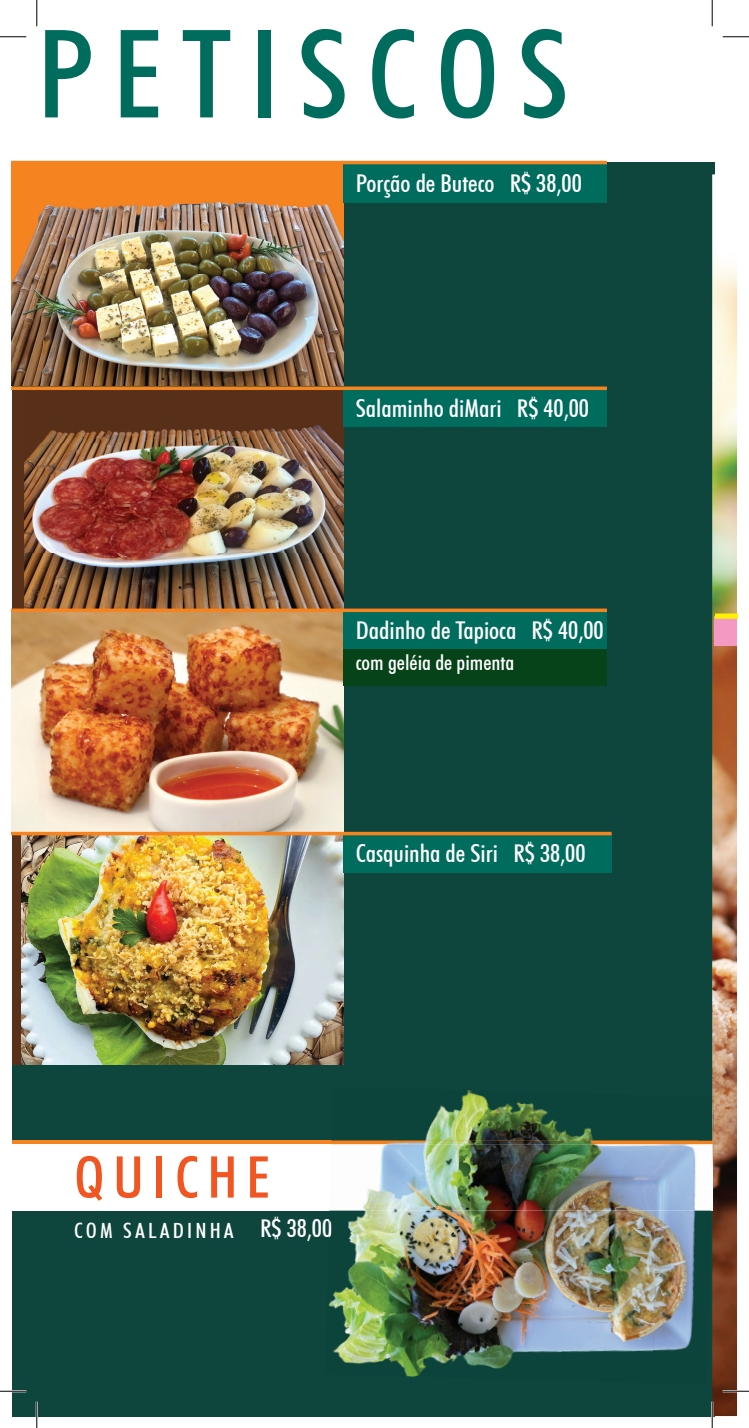
<style>
.page{position:relative;width:749px;height:1428px;background:#fff}
.page>*{position:absolute;margin:0;border:0;box-sizing:border-box;transform-origin:0 0}
.t1{font:500 condensed 122.5px "Futura BT";letter-spacing:.14em;color:#006c5d;scale:1.07 1}
.t2{font:500 condensed 57.75px "Futura BT";letter-spacing:.14em;color:#f15622;scale:1.07 1}
.t3{font:500 condensed 24.5px "Futura BT";color:#fff;scale:1.07 1}
.t4{font:500 condensed 21px "Futura BT";color:#fff;scale:1.07 1}
.t5{font:500 condensed 21px "Futura BT";letter-spacing:.14em;color:#fff;scale:1.07 1}
</style>
<div class="page">
<div style="left:12px;top:162px;width:702px;height:1254px;background:#0e453c"></div>
<img style="left:711px;top:174px;width:25px;height:1242px">
<div style="left:714px;top:616px;width:22px;height:30px;background:#f499c2"></div>
<div style="left:714px;top:613px;width:22px;height:6px;background:#fff101"></div>
<img style="left:12px;top:164px;width:331px;height:221px">
<div style="left:12px;top:388px;width:331px;height:221px;background:#59301a"></div>
<img style="left:25px;top:425px;width:318px;height:183px">
<div style="left:12px;top:834px;width:331px;height:230px;background:#59301a"></div>
<img style="left:21px;top:835px;width:322px;height:229px">
<div style="left:12px;top:1142px;width:699px;height:68px;background:#fff"></div>
<hr style="left:12px;top:1140px;width:699px;height:4px;background:#f58420">
<img style="left:331px;top:1090px;width:380px;height:54px">
<img style="left:711px;top:1096px;width:2px;height:74px">
<img style="left:325px;top:1210px;width:326px;height:167px">
<img style="left:651px;top:1210px;width:59px;height:142px">
<img style="left:328px;top:1217px;width:3px;height:24px">
<img style="left:331px;top:1144px;width:380px;height:66px">
<img style="left:12px;top:612px;width:331px;height:220px">
<div style="left:343px;top:649px;width:263px;height:36px;background:#074318"></div>
<div style="left:343px;top:163px;width:263px;height:40px;background:#006c5d"></div>
<div style="left:343px;top:388px;width:263px;height:39px;background:#006c5d"></div>
<div style="left:343px;top:610px;width:263px;height:39px;background:#006c5d"></div>
<div style="left:343px;top:833px;width:268px;height:39px;background:#006c5d"></div>
<hr style="left:12px;top:161px;width:594px;height:3px;background:#f58420">
<svg style="left:12px;top:386px;width:594px;height:4px;background:#d57b23"></svg>
<svg style="left:12px;top:608px;width:594px;height:4px;background:#dd7c23"></svg>
<hr style="left:12px;top:832px;width:599px;height:3px;background:#f58420">
<hr style="left:0;top:1390px;width:26px;height:2px;background:#fff">
<hr style="left:722px;top:1390px;width:26px;height:2px;background:#fff">
<hr style="left:36px;top:1402px;width:2px;height:26px;background:#fff">
<hr style="left:710px;top:1402px;width:2px;height:26px;background:#fff">
<svg style="left:0;top:36px;width:26px;height:1px"></svg>
<svg style="left:722px;top:36px;width:26px;height:1px"></svg>
<svg style="left:0;top:1391px;width:26px;height:1px"></svg>
<svg style="left:722px;top:1391px;width:26px;height:1px"></svg>
<svg style="left:36px;top:0;width:1px;height:26px"></svg>
<svg style="left:36px;top:1402px;width:1px;height:26px"></svg>
<svg style="left:711px;top:0;width:1px;height:26px"></svg>
<svg style="left:711px;top:1402px;width:1px;height:26px"></svg>
<h1 class="t1" style="left:37px;top:0;width:498px">PETISCOS</h1>
<p class="t3" style="left:355px;top:168px;width:212px">Porção de Buteco R$ 38,00</p>
<p class="t3" style="left:355px;top:393px;width:219px">Salaminho diMari R$ 40,00</p>
<p class="t3" style="left:355px;top:615px;width:233px">Dadinho de Tapioca R$ 40,00</p>
<p class="t4" style="left:355px;top:650px;width:149px">com geléia de pimenta</p>
<p class="t3" style="left:355px;top:838px;width:216px">Casquinha de Siri R$ 38,00</p>
<h2 class="t2" style="left:74px;top:1142px;width:184px">QUICHE</h2>
<p class="t5" style="left:74px;top:1217px;width:151px">COM SALADINHA</p>
<p class="t3" style="left:260px;top:1214px;width:69px">R$ 38,00</p>
</div>
